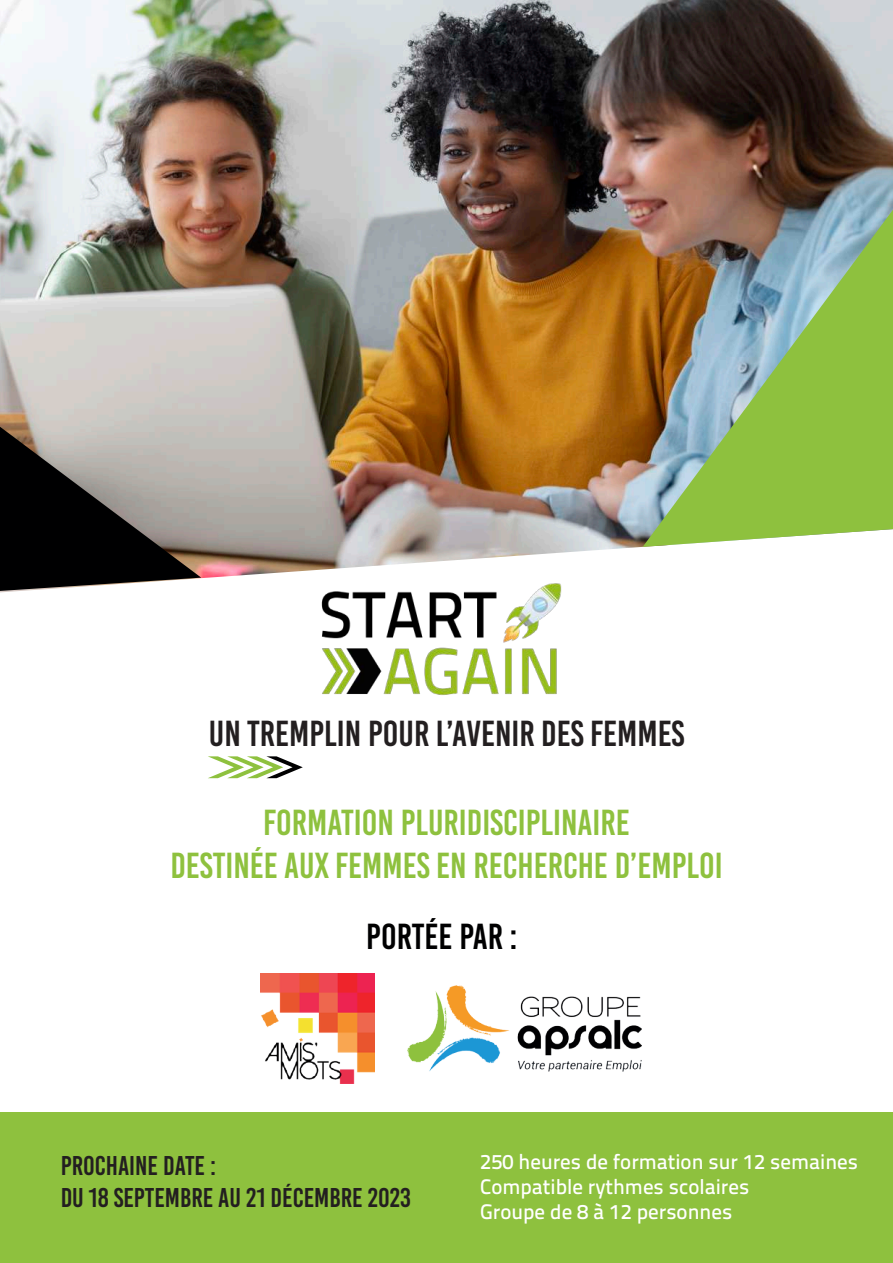
<style>
.page{position:relative;width:893px;height:1263px;background:#fff}
.page>*{position:absolute;margin:0;border:0;box-sizing:border-box;transform-origin:0 0}
.t1{font:36px/43.2px "Bebas Kai";color:#8ec13e;text-align:center}
.t2{font:36px "Bebas Kai";color:#231f20}
.t3{font:36px "Bebas Kai";color:#000001}
.t4{font:27px/32.4px "Bebas Kai";color:#231f20}
.t5{font:21px/25.2px "Titillium Text 14 L 600 wt";color:#fff}
</style>
<div class="page">
<div style="left:0;top:1112px;width:893px;height:151px;background:#8ec13e"></div>
<img style="left:0;top:0;width:893px;height:592px">
<img style="left:643px;top:210px;width:250px;height:337px">
<svg style="left:0;top:427px;width:201px;height:164px;background:#5b5755"></svg>
<img style="left:261px;top:973px;width:114px;height:110px">
<img style="left:407px;top:985px;width:234px;height:86px">
<svg style="left:208px;top:756px;width:95px;height:22px"></svg>
<img style="left:317px;top:570px;width:259px;height:125px">
<h1 class="t2" style="left:209px;top:714px;width:477px">UN TREMPLIN POUR L’AVENIR DES FEMMES</h1>
<h1 class="t1" style="left:170px;top:801px;width:554px">FORMATION PLURIDISCIPLINAIRE<br>DESTINÉE AUX FEMMES EN RECHERCHE D’EMPLOI</h1>
<h1 class="t3" style="left:366px;top:917px;width:153px">PORTÉE PAR :</h1>
<p class="t4" style="left:61px;top:1150px;width:352px">PROCHAINE DATE :<br>DU 18 SEPTEMBRE AU 21 DÉCEMBRE 2023</p>
<p class="t5" style="left:480px;top:1149px;width:380px">250 heures de formation sur 12 semaines<br>Compatible rythmes scolaires<br>Groupe de 8 à 12 personnes</p>
</div>
